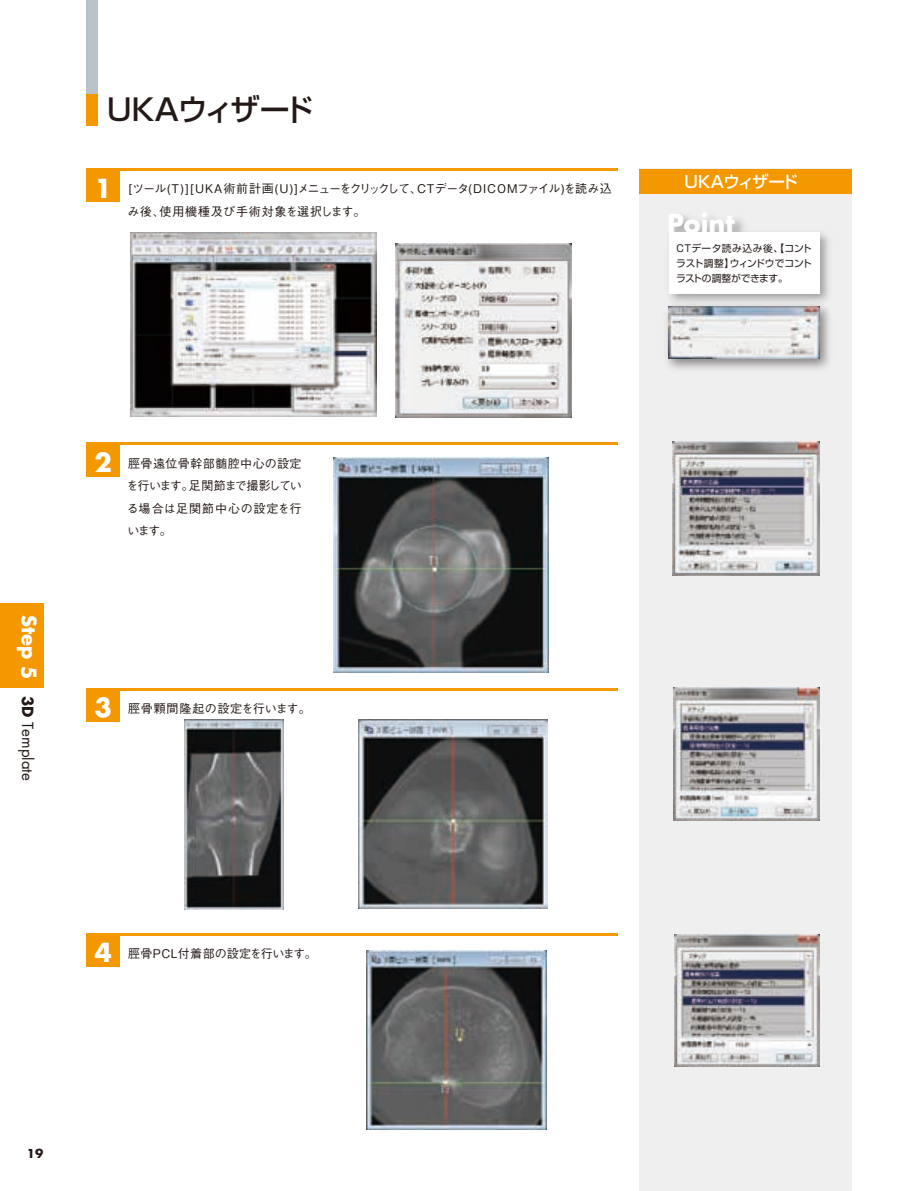
<style>
.page{position:relative;width:915px;height:1191px;background:#fff}
.page>*{position:absolute;margin:0;border:0;box-sizing:border-box;transform-origin:0 0}
.t1{font:500 30px "Shin Go Pro";letter-spacing:-.13em;color:#231916}
.t2{font:700 25.5px "Futura Std";color:#fff}
.t3{font:500 16.5px "Shin Go Pro";letter-spacing:-.13em;color:#fff}
.t4{font:15px "Futura Std";color:#231916}
.t5{font:500 12px/22.5px "Gothic BBB Pro";letter-spacing:.025em;color:#231916}
.t6{font:700 12px "Futura Std";color:#231916}
.t7{font:9.75px/15px "Shin Go Pro";letter-spacing:-.01em;color:#231916;text-align:justify}
.s1{font-family:"Futura Std";font-weight:700;font-size:25.5px;color:#fff}
.s2{font-weight:700;font-size:19.5px;color:#fff}
.s3{font-weight:700}
</style>
<div class="page">
<div style="left:638px;top:169px;width:212px;height:1022px;background:#efeff0"></div>
<div style="left:86px;top:0;width:12px;height:97px;background:#bac3c9"></div>
<div style="left:0;top:604px;width:44px;height:84px;background:#f39800"></div>
<hr style="left:86px;top:443px;width:531px;height:2px;background:#f39800">
<hr style="left:86px;top:169px;width:531px;height:2px;background:#f39800">
<div style="left:638px;top:169px;width:212px;height:24px;background:#f39800"></div>
<div style="left:86px;top:169px;width:33px;height:33px;background:#f39800"></div>
<div style="left:86px;top:94px;width:12px;height:32px;background:#f39800"></div>
<div style="left:86px;top:443px;width:33px;height:33px;background:#f39800"></div>
<hr style="left:86px;top:688px;width:531px;height:2px;background:#f39800">
<hr style="left:86px;top:933px;width:531px;height:2px;background:#f39800">
<div style="left:86px;top:933px;width:33px;height:34px;background:#f39800"></div>
<div style="left:86px;top:688px;width:33px;height:33px;background:#f39800"></div>
<img style="left:667px;top:351px;width:163px;height:19px">
<img style="left:668px;top:351px;width:150px;height:7px">
<img style="left:638px;top:182px;width:214px;height:169px">
<img style="left:638px;top:168px;width:156px;height:124px">
<div style="left:668px;top:232px;width:150px;height:61px;background:#fff"></div>
<img style="left:130px;top:232px;width:246px;height:185px">
<img style="left:395px;top:243px;width:176px;height:174px">
<img style="left:333px;top:457px;width:215px;height:215px">
<img style="left:672px;top:442px;width:147px;height:133px">
<img style="left:673px;top:688px;width:146px;height:133px">
<img style="left:185px;top:719px;width:98px;height:190px">
<img style="left:359px;top:719px;width:188px;height:189px">
<img style="left:367px;top:950px;width:179px;height:179px">
<img style="left:674px;top:934px;width:145px;height:132px">
<p class="t1" style="left:107px;top:85px;width:208px">UＫＡウィザード</p>
<p class="t5" style="left:127px;top:176px;width:485px;text-indent:-33px"><span class="s1">1</span> [ツール(T)][UKA術前計画(U)]メニューをクリックして、CTデータ(DICOMファイル)を読み込み後、使用機種及び手術対象を選択します。</p>
<p class="t3" style="left:684px;top:168px;width:115px">UＫＡウィザード</p>
<p class="t2" style="left:666px;top:206px;width:69px">Point</p>
<p class="t7" style="left:675px;top:239px;width:137px">CTデータ読み込み後、【コントラスト調整】ウィンドウでコントラストの調整ができます。</p>
<p class="t4" style="left:37px;top:614px;width:167px;rotate:90deg"><span class="s2">Step 5</span> <span class="s3">3D</span> Template</p>
<p class="t5" style="left:126px;top:450px;width:177px;text-align:justify;text-indent:-32px"><span class="s1">2</span> 脛骨遠位骨幹部髄腔中心の設定を行います。足関節まで撮影している場合は足関節中心の設定を行います。</p>
<p class="t5" style="left:94px;top:695px;width:218px"><span class="s1">3</span> 脛骨顆間隆起の設定を行います。</p>
<p class="t5" style="left:94px;top:941px;width:224px"><span class="s1">4</span> 脛骨PCL付着部の設定を行います。</p>
<p class="t6" style="left:27px;top:1145px;width:18px">19</p>
</div>
